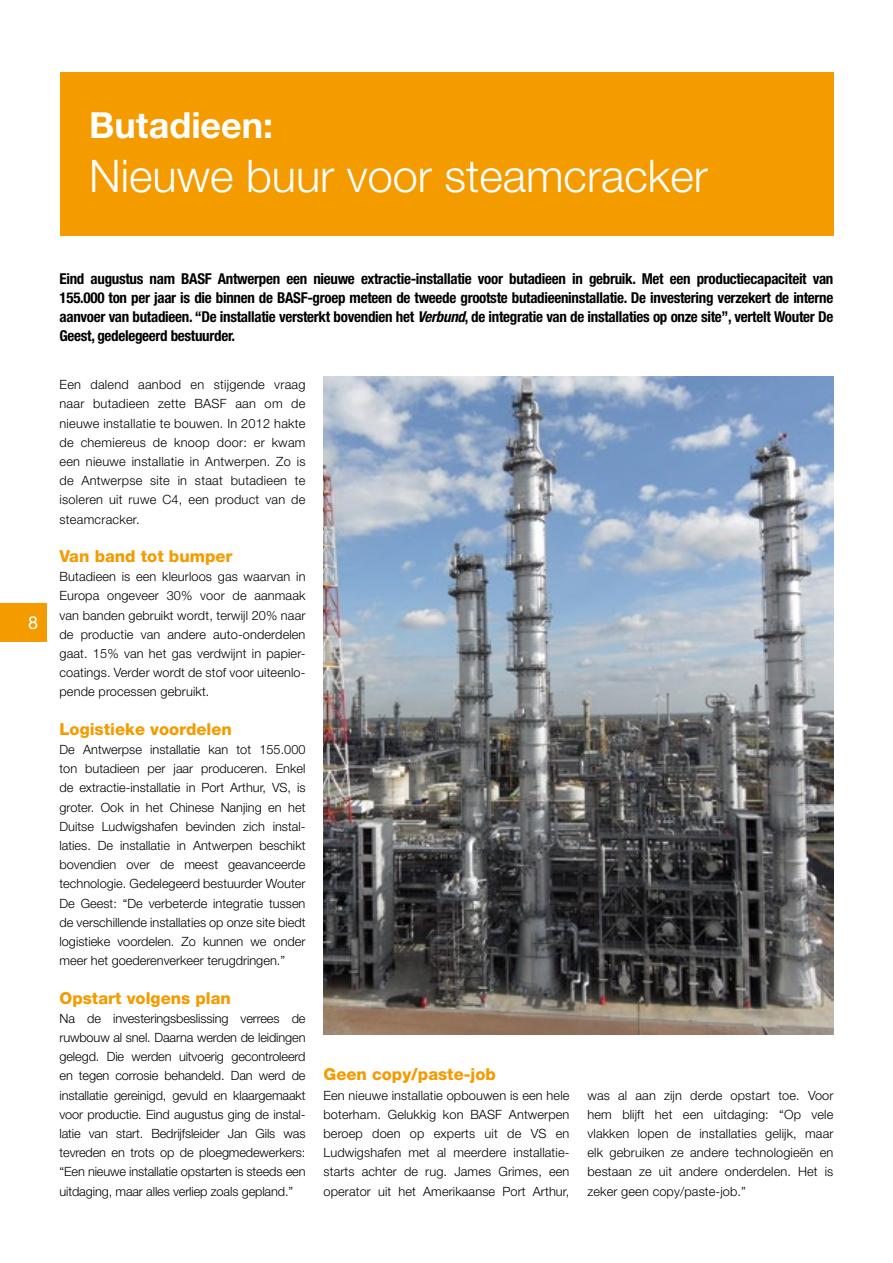
<style>
.page{position:relative;width:893px;height:1263px;background:#fff}
.page>*{position:absolute;margin:0;border:0;box-sizing:border-box;transform-origin:0 0}
.t1{font:300 45px "Helvetica Neue LT Std";color:#fff}
.t2{font:700 36px "Helvetica Neue LT Std";color:#fff}
.t3{font:18px "Helvetica Neue LT Std";color:#fff}
.t4{font:800 16.5px "Helvetica Neue LT Std";color:#f49b00}
.t5{font:700 condensed 15px/19.2px "Helvetica Neue LT Std";letter-spacing:-.02em;color:#000;text-align:justify}
.t6{font:300 12.75px/19.2px "Helvetica Neue LT Std";letter-spacing:.01em;color:#000;text-align:justify}
.s1{font-style:italic}
</style>
<div class="page">
<div style="left:0;top:604px;width:47px;height:38px;background:#f49b00"></div>
<div style="left:60px;top:72px;width:773px;height:164px;background:#f49b00"></div>
<img style="left:323px;top:376px;width:510px;height:658px">
<h2 class="t2" style="left:89px;top:103px;width:185px">Butadieen:</h2>
<h1 class="t1" style="left:89px;top:149px;width:620px">Nieuwe buur voor steamcracker</h1>
<h3 class="t3" style="left:28px;top:612px;width:12px">8</h3>
<p class="t5" style="left:60px;top:268px;width:775px">Eind augustus nam BASF Antwerpen een nieuwe extractie-installatie voor butadieen in gebruik. Met een productiecapaciteit van 155.000 ton per jaar is die binnen de BASF-groep meteen de tweede grootste butadieeninstallatie. De investering verzekert de interne aanvoer van butadieen. “De installatie versterkt bovendien het <span class="s1">Verbund</span>, de integratie van de installaties op onze site”, vertelt Wouter De Geest, gedelegeerd bestuurder.</p>
<p class="t6" style="left:60px;top:375px;width:247px">Een dalend aanbod en stijgende vraag naar butadieen zette BASF aan om de nieuwe installatie te bouwen. In 2012 hakte de chemiereus de knoop door: er kwam een nieuwe installatie in Antwerpen. Zo is de Antwerpse site in staat butadieen te isoleren uit ruwe C4, een product van de steamcracker.</p>
<p class="t4" style="left:60px;top:546px;width:175px">Van band tot bumper</p>
<p class="t6" style="left:60px;top:567px;width:247px">Butadieen is een kleurloos gas waarvan in Europa ongeveer 30% voor de aanmaak van banden gebruikt wordt, terwijl 20% naar de productie van andere auto-onderdelen gaat. 15% van het gas verdwijnt in papier&shy;coatings. Verder wordt de stof voor uiteenlo&shy;pende processen gebruikt.</p>
<p class="t4" style="left:60px;top:719px;width:174px">Logistieke voordelen</p>
<p class="t6" style="left:60px;top:739px;width:247px">De Antwerpse installatie kan tot 155.000 ton butadieen per jaar produceren. Enkel de extractie-installatie in Port Arthur, VS, is groter. Ook in het Chinese Nanjing en het Duitse Ludwigshafen bevinden zich instal&shy;laties. De installatie in Antwerpen beschikt bovendien over de meest geavanceerde technologie. Gedelegeerd bestuurder Wouter De Geest: “De verbeterde integratie tussen de verschillende installaties op onze site biedt logistieke voordelen. Zo kunnen we onder meer het goederenverkeer terugdringen.”</p>
<p class="t4" style="left:60px;top:988px;width:173px">Opstart volgens plan</p>
<p class="t6" style="left:60px;top:1008px;width:247px">Na de investeringsbeslissing verrees de ruwbouw al snel. Daarna werden de leidingen gelegd. Die werden uitvoerig gecontroleerd en tegen corrosie behandeld. Dan werd de installatie gereinigd, gevuld en klaargemaakt voor productie. Eind augustus ging de instal&shy;latie van start. Bedrijfsleider Jan Gils was tevreden en trots op de ploegmedewerkers: “Een nieuwe installatie opstarten is steeds een uitdaging, maar alles verliep zoals gepland.”</p>
<p class="t4" style="left:323px;top:1065px;width:174px">Geen copy/paste-job</p>
<p class="t6" style="left:323px;top:1085px;width:247px">Een nieuwe installatie opbouwen is een hele boterham. Gelukkig kon BASF Antwerpen beroep doen op experts uit de VS en Ludwigshafen met al meerdere installatie&shy;starts achter de rug. James Grimes, een operator uit het Amerikaanse Port Arthur,</p>
<p class="t6" style="left:587px;top:1085px;width:247px">was al aan zijn derde opstart toe. Voor hem blijft het een uitdaging: “Op vele vlakken lopen de installaties gelijk, maar elk gebruiken ze andere technologieën en bestaan ze uit andere onderdelen. Het is zeker geen copy/paste-job.”</p>
</div>
